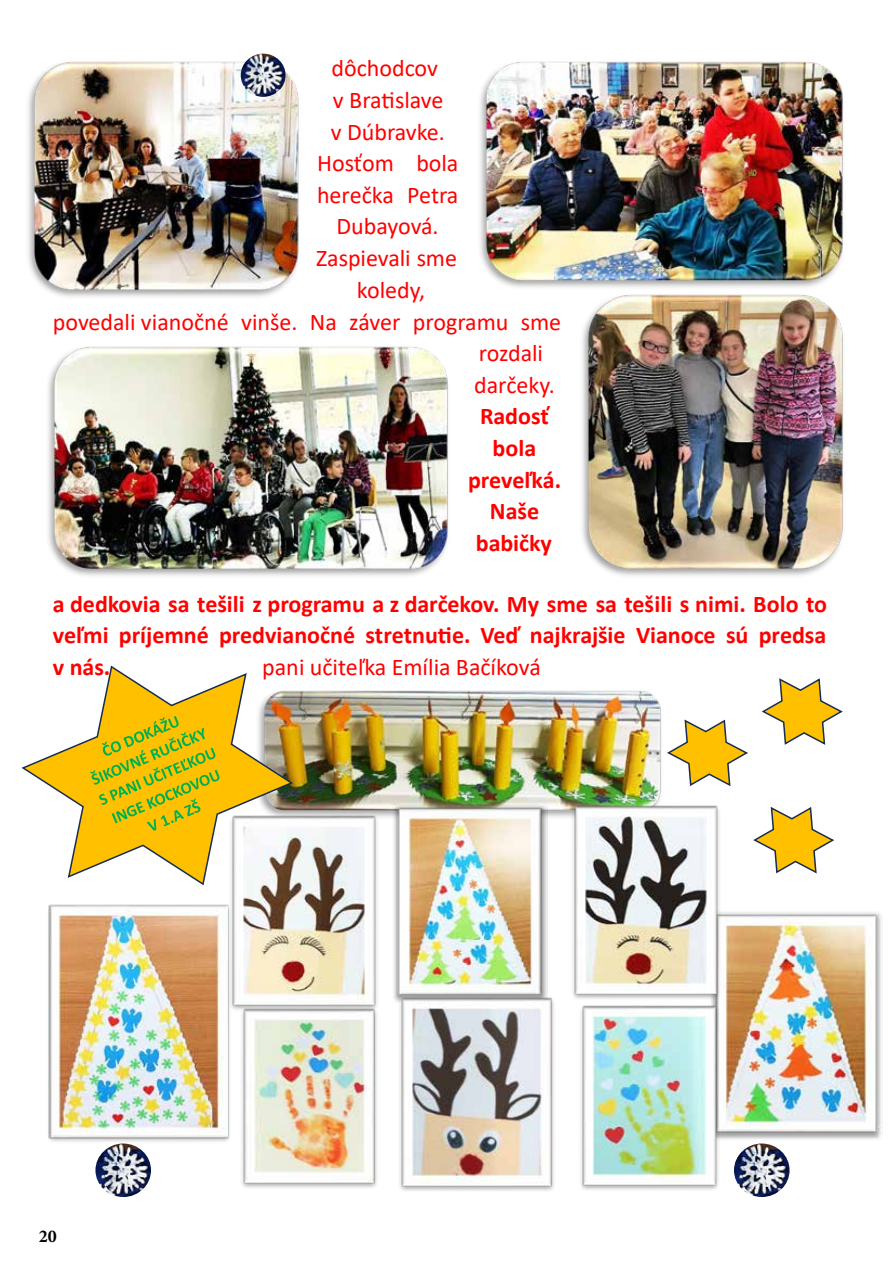
<style>
.page{position:relative;width:893px;height:1263px;background:#fff}
.page>*{position:absolute;margin:0;border:0;box-sizing:border-box;transform-origin:0 0}
.t1{font:24px "Calibri";color:#f00}
.t2{font:700 24px/31.5px "Calibri";color:#f00;text-align:center}
.t3{font:700 18px "Minion Pro";color:#000}
</style>
<div class="page">
<img style="left:28px;top:61px;width:271px;height:236px">
<img style="left:480px;top:61px;width:363px;height:227px">
<img style="left:582px;top:294px;width:261px;height:282px">
<img style="left:48px;top:346px;width:400px;height:230px">
<img style="left:295px;top:690px;width:366px;height:127px">
<img style="left:48px;top:904px;width:182px;height:238px">
<img style="left:722px;top:912px;width:160px;height:227px">
<img style="left:392px;top:804px;width:156px;height:195px">
<svg style="left:21px;top:665px;width:274px;height:221px"></svg>
<img style="left:63px;top:696px;width:188px;height:159px">
<svg style="left:90px;top:716px;width:129px;height:115px;background:#d5bd10"></svg>
<img style="left:226px;top:812px;width:155px;height:201px">
<img style="left:569px;top:801px;width:154px;height:201px">
<img style="left:395px;top:993px;width:159px;height:198px">
<img style="left:237px;top:1005px;width:144px;height:183px">
<img style="left:576px;top:1001px;width:146px;height:189px">
<img style="left:95px;top:1143px;width:56px;height:54px">
<img style="left:734px;top:1143px;width:56px;height:54px">
<svg style="left:762px;top:678px;width:81px;height:67px"></svg>
<svg style="left:753px;top:807px;width:81px;height:67px"></svg>
<svg style="left:667px;top:719px;width:81px;height:68px"></svg>
<img style="left:241px;top:54px;width:45px;height:43px">
<p class="t1" style="left:331px;top:52px;width:108px">dôchodcov</p>
<p class="t1" style="left:333px;top:83px;width:112px">v Bratislave</p>
<p class="t1" style="left:331px;top:115px;width:116px">v Dúbravke.</p>
<p class="t1" style="left:317px;top:147px;width:143px">Hosťom bola</p>
<p class="t1" style="left:317px;top:178px;width:143px">herečka Petra</p>
<p class="t1" style="left:337px;top:210px;width:104px">Dubayová.</p>
<p class="t1" style="left:316px;top:242px;width:142px">Zaspievali sme</p>
<p class="t1" style="left:357px;top:273px;width:70px">koledy,</p>
<p class="t1" style="left:53px;top:305px;width:510px">povedali vianočné vinše. Na záver programu sme</p>
<p class="t1" style="left:479px;top:336px;width:66px">rozdali</p>
<p class="t1" style="left:474px;top:368px;width:82px">darčeky.</p>
<p class="t2" style="left:468px;top:400px;width:95px">Radosť bola preveľká.<br>Naše babičky</p>
<p class="t2" style="left:53px;top:587px;width:776px;text-align:justify">a dedkovia sa tešili z programu a z darčekov. My sme sa tešili s nimi. Bolo to veľmi príjemné predvianočné stretnutie. Veď najkrajšie Vianoce sú predsa v nás.</p>
<p class="t1" style="left:262px;top:650px;width:280px">pani učiteľka Emília Bačíková</p>
<p class="t3" style="left:39px;top:1223px;width:19px">20</p>
</div>
